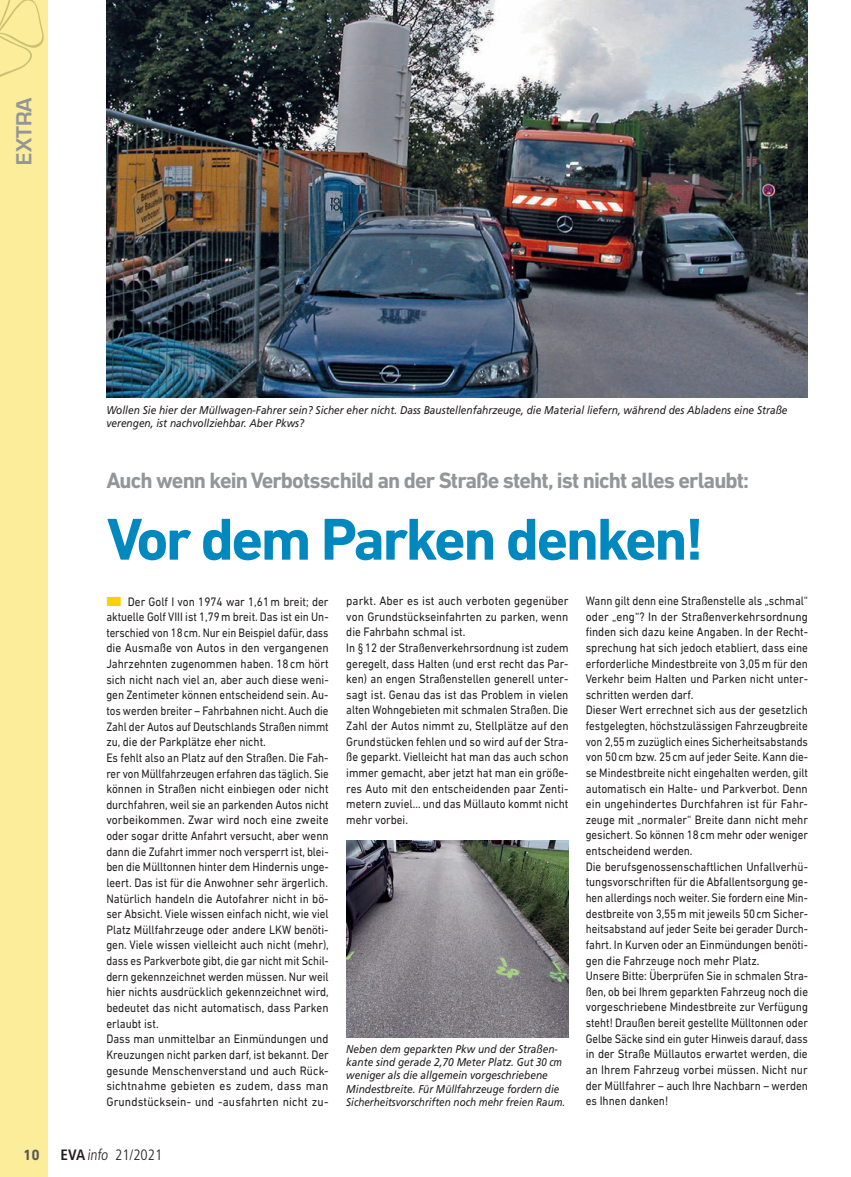
<style>
.page{position:relative;width:851px;height:1177px;background:#fff}
.page>*{position:absolute;margin:0;border:0;box-sizing:border-box;transform-origin:0 0}
.t1{font:700 60px "DIN Next LT Pro";letter-spacing:-.04em;color:#0088bf}
.t2{font:700 22.5px "DIN Next LT Pro";letter-spacing:-.04em;color:#939598}
.t3{font:700 22.5px "Eurostile";color:#939598}
.t4{font:300 condensed 15px "Frutiger";color:#231f20}
.t5{font:700 15px "DIN Next LT Pro";color:#57585a}
.t6{font:12.5px/15.6px "DIN Next LT Pro";color:#231f20;scale:.9 1}
.t7{font:12.5px/15.6px "DIN Next LT Pro";color:#231f20;scale:.89 1}
.t8{font:12.5px/15.6px "DIN Next LT Pro";color:#231f20;scale:.93 1}
.t9{font:italic 11.25px/13.1px "Frutiger";color:#231f20;scale:.9 1}
.s1{color:#f8d202}
.s2{font-weight:700}
</style>
<div class="page">
<div style="left:0;top:0;width:48px;height:1176px;background:#fced9a"></div>
<img style="left:107px;top:0;width:700px;height:398px">
<img style="left:346px;top:840px;width:222px;height:197px">
<h2 class="t3" style="left:12px;top:164px;width:69px;rotate:-90deg">EXTRA</h2>
<p class="t9" style="left:106px;top:403px;width:758px">Wollen Sie hier der Müllwagen-Fahrer sein? Sicher eher nicht. Dass Baustellenfahrzeuge, die Material liefern, während des Abladens eine Straße verengen, ist nachvollziehbar. Aber Pkws?</p>
<h2 class="t2" style="left:106px;top:467px;width:644px">Auch wenn kein Verbotsschild an der Straße steht, ist nicht alles erlaubt:</h2>
<h1 class="t1" style="left:107px;top:504px;width:598px">Vor dem Parken denken!</h1>
<p class="t6" style="left:106px;top:593px;width:248px"><span class="s1">■</span> Der Golf I von 1974 war 1,61m breit; der aktuelle Golf VIII ist 1,79m breit. Das ist ein Un&shy;terschied von 18cm. Nur ein Beispiel dafür, dass die Ausmaße von Autos in den vergangenen Jahrzehnten zugenommen haben. 18cm hört sich nicht nach viel an, aber auch diese weni&shy;gen Zentimeter können entscheidend sein. Au&shy;tos werden breiter – Fahrbahnen nicht. Auch die Zahl der Autos auf Deutschlands Straßen nimmt zu, die der Parkplätze eher nicht.<br>Es fehlt also an Platz auf den Straßen. Die Fah&shy;rer von Müllfahrzeugen erfahren das täglich. Sie können in Straßen nicht einbiegen oder nicht durchfahren, weil sie an parkenden Autos nicht vorbeikommen. Zwar wird noch eine zweite oder sogar dritte Anfahrt versucht, aber wenn dann die Zufahrt immer noch versperrt ist, blei&shy;ben die Mülltonnen hinter dem Hindernis unge&shy;leert. Das ist für die Anwohner sehr ärgerlich.<br>Natürlich handeln die Autofahrer nicht in bö&shy;ser Absicht. Viele wissen einfach nicht, wie viel Platz Müllfahrzeuge oder andere LKW benöti&shy;gen. Viele wissen vielleicht auch nicht (mehr), dass es Parkverbote gibt, die gar nicht mit Schil&shy;dern gekennzeichnet werden müssen. Nur weil hier nichts ausdrücklich gekennzeichnet wird, bedeutet das nicht automatisch, dass Parken erlaubt ist.<br>Dass man unmittelbar an Einmündungen und Kreuzungen nicht parken darf, ist bekannt. Der gesunde Menschenverstand und auch Rück&shy;sichtnahme gebieten es zudem, dass man Grundstücksein- und -ausfahrten nicht zu-</p>
<p class="t8" style="left:346px;top:592px;width:240px">parkt. Aber es ist auch verboten gegenüber von Grundstückseinfahrten zu parken, wenn die Fahrbahn schmal ist.<br>In §12 der Straßenverkehrsordnung ist zudem geregelt, dass Halten (und erst recht das Par&shy;ken) an engen Straßenstellen generell unter&shy;sagt ist. Genau das ist das Problem in vielen alten Wohngebieten mit schmalen Straßen. Die Zahl der Autos nimmt zu, Stellplätze auf den Grundstücken fehlen und so wird auf der Stra&shy;ße geparkt. Vielleicht hat man das auch schon immer gemacht, aber jetzt hat man ein größe&shy;res Auto mit den entscheidenden paar Zenti&shy;metern zuviel… und das Müllauto kommt nicht mehr vorbei.</p>
<p class="t7" style="left:585px;top:592px;width:251px">Wann gilt denn eine Straßenstelle als „schmal“ oder „eng“? In der Straßenverkehrsordnung finden sich dazu keine Angaben. In der Recht&shy;sprechung hat sich jedoch etabliert, dass eine erforderliche Mindestbreite von 3,05m für den Verkehr beim Halten und Parken nicht unter&shy;schritten werden darf.<br>Dieser Wert errechnet sich aus der gesetzlich festgelegten, höchstzulässigen Fahrzeugbreite von 2,55m zuzüglich eines Sicherheitsabstands von 50cm bzw. 25cm auf jeder Seite. Kann die&shy;se Mindestbreite nicht eingehalten werden, gilt automatisch ein Halte- und Parkverbot. Denn ein ungehindertes Durchfahren ist für Fahr&shy;zeuge mit „normaler“ Breite dann nicht mehr gesichert. So können 18cm mehr oder weniger entscheidend werden.<br>Die berufsgenossenschaftlichen Unfallverhü&shy;tungsvorschriften für die Abfallentsorgung ge&shy;hen allerdings noch weiter. Sie fordern eine Min&shy;destbreite von 3,55m mit jeweils 50cm Sicher&shy;heitsabstand auf jeder Seite bei gerader Durch&shy;fahrt. In Kurven oder an Einmündungen benöti&shy;gen die Fahrzeuge noch mehr Platz.<br>Unsere Bitte: Überprüfen Sie in schmalen Stra&shy;ßen, ob bei Ihrem geparkten Fahrzeug noch die vorgeschriebene Mindestbreite zur Verfügung steht! Draußen bereit gestellte Mülltonnen oder Gelbe Säcke sind ein guter Hinweis darauf, dass in der Straße Müllautos erwartet werden, die an Ihrem Fahrzeug vorbei müssen. Nicht nur der Müllfahrer – auch Ihre Nachbarn – werden es Ihnen danken!</p>
<p class="t9" style="left:346px;top:1042px;width:245px">Neben dem geparkten Pkw und der Straßen&shy;kante sind gerade 2,70 Meter Platz. Gut 30 cm weniger als die allgemein vorgeschriebene Mindestbreite. Für Müllfahrzeuge fordern die Sicherheitsvorschriften noch mehr freien Raum.</p>
<p class="t5" style="left:23px;top:1146px;width:18px">10</p>
<p class="t4" style="left:61px;top:1146px;width:103px"><span class="s2">EVA</span>info 21/2021</p>
</div>
